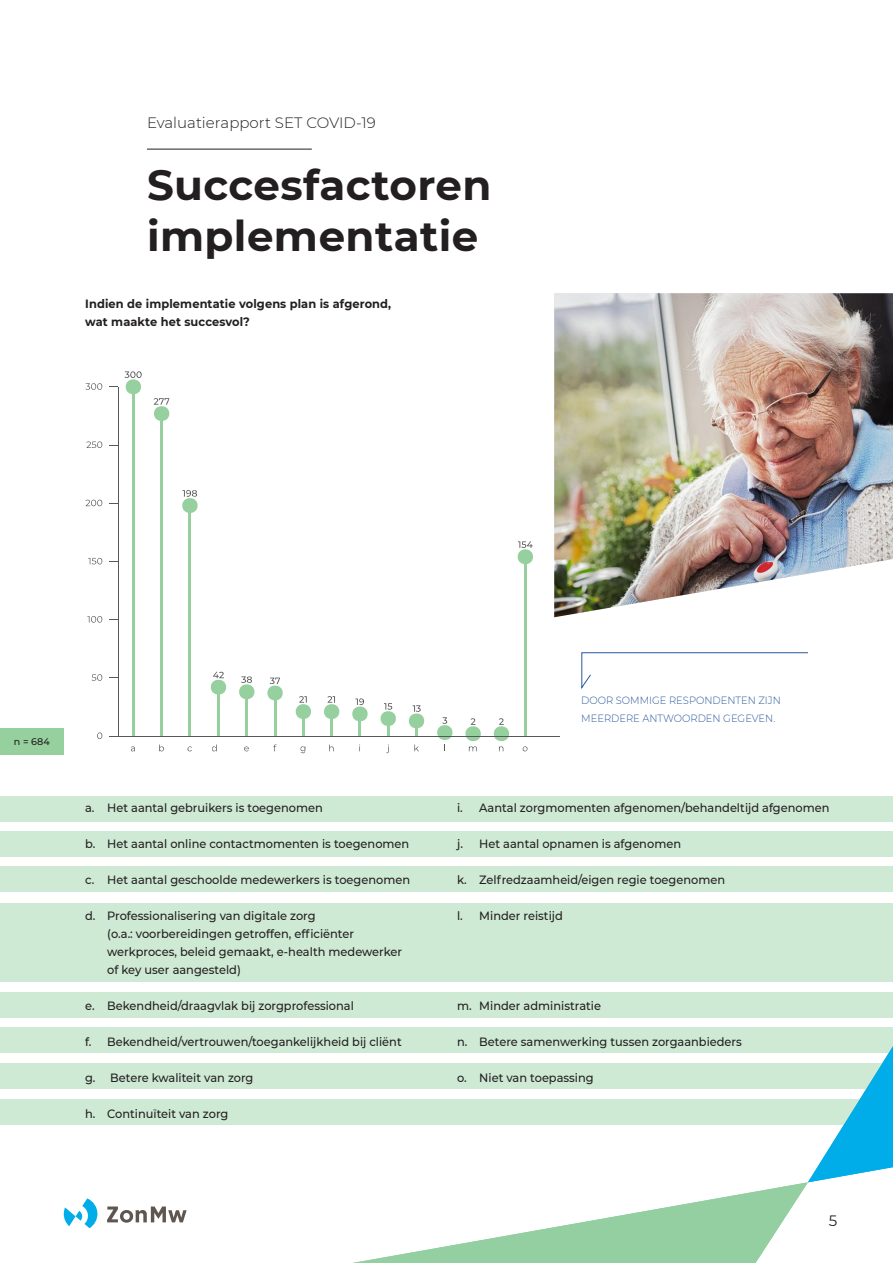
<style>
.page{position:relative;width:893px;height:1263px;background:#fff}
.page>*{position:absolute;margin:0;border:0;box-sizing:border-box;transform-origin:0 0}
.heading{font:700 42px/51px "Montserrat";letter-spacing:.01em;color:#231f20}
.bovenkopje_tussenkop{font:300 15px "Montserrat";color:#231f20}
.t1{font:15px "Montserrat";color:#231f20}
.tussenkop{font:500 12px/18px "Montserrat";color:#231f20;scale:.95 1}
.broodtekst{font:700 12px/18px "Montserrat";letter-spacing:.01em;color:#231f20;scale:.95 1}
.tekst_inzet_donkerblauw{font:300 10.5px/18px "Montserrat";color:#29589c;scale:.95 1}
.Paragraph_Style_1{font:500 9.6px "Montserrat";color:#231f20}
</style>
<div class="page">
<svg style="left:107px;top:1206px;width:80px;height:17px"></svg>
<svg style="left:64px;top:1198px;width:33px;height:30px"></svg>
<div style="left:0;top:1099px;width:893px;height:25px;background:#cee9d4"></div>
<div style="left:0;top:831px;width:893px;height:25px;background:#cee9d4"></div>
<div style="left:0;top:796px;width:893px;height:25px;background:#cee9d4"></div>
<div style="left:0;top:903px;width:893px;height:78px;background:#cee9d4"></div>
<div style="left:0;top:992px;width:893px;height:25px;background:#cee9d4"></div>
<div style="left:0;top:866px;width:893px;height:26px;background:#cee9d4"></div>
<div style="left:0;top:1063px;width:893px;height:26px;background:#cee9d4"></div>
<div style="left:0;top:1028px;width:893px;height:25px;background:#cee9d4"></div>
<div style="left:0;top:728px;width:64px;height:26px;background:#96d09e"></div>
<hr style="left:147px;top:149px;width:165px;height:1px;background:#231f20">
<svg style="left:581px;top:652px;width:227px;height:37px"></svg>
<hr style="left:132px;top:387px;width:2px;height:349px;background:#96d09e">
<hr style="left:161px;top:414px;width:2px;height:322px;background:#96d09e">
<hr style="left:189px;top:505px;width:2px;height:231px;background:#96d09e">
<hr style="left:217px;top:687px;width:3px;height:49px;background:#96d09e">
<hr style="left:246px;top:692px;width:2px;height:44px;background:#96d09e">
<hr style="left:274px;top:693px;width:2px;height:43px;background:#96d09e">
<hr style="left:302px;top:712px;width:2px;height:24px;background:#96d09e">
<hr style="left:331px;top:712px;width:2px;height:24px;background:#96d09e">
<hr style="left:359px;top:714px;width:2px;height:22px;background:#96d09e">
<hr style="left:415px;top:721px;width:3px;height:15px;background:#96d09e">
<hr style="left:118px;top:387px;width:1px;height:349px;background:#57585a">
<svg style="left:97px;top:732px;width:21px;height:7px"></svg>
<svg style="left:92px;top:674px;width:26px;height:7px"></svg>
<svg style="left:87px;top:616px;width:31px;height:7px"></svg>
<svg style="left:88px;top:557px;width:30px;height:8px"></svg>
<svg style="left:85px;top:499px;width:33px;height:8px"></svg>
<svg style="left:86px;top:441px;width:32px;height:7px"></svg>
<svg style="left:85px;top:383px;width:33px;height:7px"></svg>
<hr style="left:118px;top:736px;width:441px;height:1px;background:#57585a">
<svg style="left:131px;top:746px;width:4px;height:6px"></svg>
<svg style="left:159px;top:744px;width:5px;height:8px"></svg>
<svg style="left:187px;top:746px;width:5px;height:6px"></svg>
<svg style="left:212px;top:744px;width:5px;height:8px"></svg>
<svg style="left:244px;top:746px;width:5px;height:6px"></svg>
<svg style="left:273px;top:744px;width:4px;height:7px"></svg>
<svg style="left:300px;top:746px;width:6px;height:8px"></svg>
<svg style="left:329px;top:744px;width:5px;height:7px"></svg>
<svg style="left:386px;top:744px;width:3px;height:10px"></svg>
<svg style="left:414px;top:744px;width:5px;height:7px"></svg>
<svg style="left:125px;top:371px;width:17px;height:26px"></svg>
<svg style="left:154px;top:398px;width:16px;height:25px"></svg>
<svg style="left:182px;top:490px;width:16px;height:25px"></svg>
<hr style="left:524px;top:557px;width:2px;height:179px;background:#96d09e">
<svg style="left:522px;top:746px;width:6px;height:6px"></svg>
<svg style="left:518px;top:541px;width:15px;height:26px"></svg>
<svg style="left:211px;top:671px;width:15px;height:24px"></svg>
<svg style="left:239px;top:676px;width:16px;height:26px"></svg>
<svg style="left:267px;top:678px;width:16px;height:25px"></svg>
<svg style="left:296px;top:696px;width:15px;height:25px"></svg>
<svg style="left:324px;top:696px;width:15px;height:25px"></svg>
<svg style="left:352px;top:698px;width:16px;height:26px"></svg>
<svg style="left:380px;top:703px;width:16px;height:33px"></svg>
<svg style="left:465px;top:718px;width:16px;height:33px"></svg>
<svg style="left:494px;top:718px;width:15px;height:33px"></svg>
<img style="left:554px;top:293px;width:339px;height:324px">
<svg style="left:280px;top:1027px;width:613px;height:236px"></svg>
<svg style="left:437px;top:717px;width:16px;height:34px"></svg>
<svg style="left:409px;top:705px;width:15px;height:24px"></svg>
<p class="bovenkopje_tussenkop" style="left:147px;top:113px;width:230px">Evaluatierapport SET COVID-19</p>
<p class="heading" style="left:147px;top:158px;width:346px">Succesfactoren implementatie</p>
<p class="broodtekst" style="left:85px;top:294px;width:324px">Indien de implementatie volgens plan is afgerond, wat maakte het succesvol?</p>
<p class="Paragraph_Style_1" style="left:14px;top:735px;width:37px">n = 684</p>
<p class="tussenkop" style="left:85px;top:798px;width:252px">a. Het aantal gebruikers is toegenomen</p>
<p class="tussenkop" style="left:85px;top:834px;width:343px">b. Het aantal online contactmomenten is toegenomen</p>
<p class="tussenkop" style="left:85px;top:870px;width:344px">c. Het aantal geschoolde medewerkers is toegenomen</p>
<p class="tussenkop" style="left:85px;top:906px;width:244px">d. Professionalisering van digitale zorg</p>
<p class="tussenkop" style="left:107px;top:924px;width:261px">(o.a.: voorbereidingen getroffen, efficiënter</p>
<p class="tussenkop" style="left:107px;top:942px;width:312px">werkproces, beleid gemaakt, e-health medewerker of key user aangesteld)</p>
<p class="tussenkop" style="left:85px;top:996px;width:285px">e. Bekendheid/draagvlak bij zorgprofessional</p>
<p class="tussenkop" style="left:85px;top:1032px;width:335px">f. Bekendheid/vertrouwen/toegankelijkheid bij cliënt</p>
<p class="tussenkop" style="left:85px;top:1068px;width:179px">g. Betere kwaliteit van zorg</p>
<p class="tussenkop" style="left:85px;top:1104px;width:152px">h. Continuïteit van zorg</p>
<p class="tekst_inzet_donkerblauw" style="left:581px;top:691px;width:212px">DOOR SOMMIGE RESPONDENTEN ZIJN<br>MEERDERE ANTWOORDEN GEGEVEN.</p>
<p class="tussenkop" style="left:457px;top:798px;width:394px">i. Aantal zorgmomenten afgenomen/behandeltijd afgenomen</p>
<p class="tussenkop" style="left:457px;top:834px;width:237px">j. Het aantal opnamen is afgenomen</p>
<p class="tussenkop" style="left:457px;top:870px;width:284px">k. Zelfredzaamheid/eigen regie toegenomen</p>
<p class="tussenkop" style="left:457px;top:906px;width:113px">l. Minder reistijd</p>
<p class="tussenkop" style="left:457px;top:996px;width:153px">m. Minder administratie</p>
<p class="tussenkop" style="left:457px;top:1032px;width:301px">n. Betere samenwerking tussen zorgaanbieders</p>
<p class="tussenkop" style="left:457px;top:1068px;width:145px">o. Niet van toepassing</p>
<p class="t1" style="left:829px;top:1210px;width:10px">5</p>
</div>
